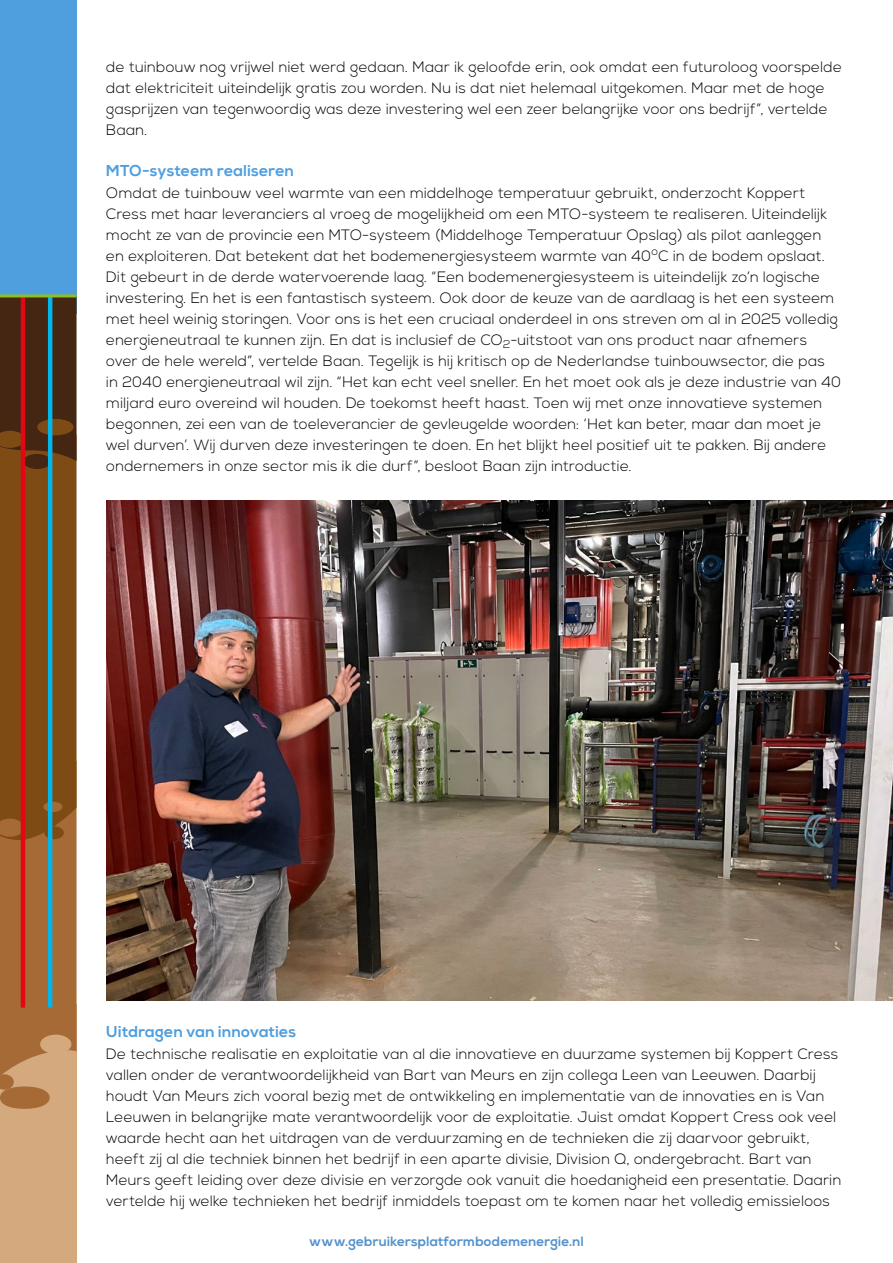
<style>
.page{position:relative;width:893px;height:1263px;background:#fff}
.page>*{position:absolute;margin:0;border:0;box-sizing:border-box;transform-origin:0 0}
.t1{font:700 15.75px "Nexa";letter-spacing:.01em;color:#4f9ede}
.t2{font:300 15px/21px "Nexa";letter-spacing:.015em;color:#000}
.t3{font:700 13.5px "Nexa";letter-spacing:.01em;color:#5392cd}
</style>
<div class="page">
<img style="left:106px;top:500px;width:787px;height:501px">
<div style="left:0;top:1004px;width:77px;height:259px;background:#d4a97d"></div>
<div style="left:0;top:0;width:77px;height:313px;background:#4f9ede"></div>
<svg style="left:0;top:297px;width:77px;height:793px;background:#835224"></svg>
<div style="left:40px;top:1035px;width:31px;height:19px;background:#d4a97d;border-radius:50%"></div>
<div style="left:23px;top:454px;width:28px;height:15px;background:#452612;border-radius:50%"></div>
<div style="left:0;top:1086px;width:50px;height:23px;background:#a56a35;border-radius:50%"></div>
<hr style="left:21px;top:296px;width:4px;height:711px;background:#e30613">
<hr style="left:48px;top:296px;width:4px;height:711px;background:#00b6ed">
<hr style="left:0;top:294px;width:77px;height:3px;background:#8ebf22">
<p class="t2" style="left:106px;top:57px;width:737px">de tuinbouw nog vrijwel niet werd gedaan. Maar ik geloofde erin, ook omdat een futuroloog voorspelde dat elektriciteit uiteindelijk gratis zou worden. Nu is dat niet helemaal uitgekomen. Maar met de hoge gasprijzen van tegenwoordig was deze investering wel een zeer belangrijke voor ons bedrijf”, vertelde Baan.</p>
<p class="t1" style="left:106px;top:161px;width:189px">MTO-systeem realiseren</p>
<p class="t2" style="left:106px;top:183px;width:736px">Omdat de tuinbouw veel warmte van een middelhoge temperatuur gebruikt, onderzocht Koppert Cress met haar leveranciers al vroeg de mogelijkheid om een MTO-systeem te realiseren. Uiteindelijk mocht ze van de provincie een MTO-systeem (Middelhoge Temperatuur Opslag) als pilot aanleggen en exploiteren. Dat betekent dat het bodemenergiesysteem warmte van 40<sup>o</sup>C in de bodem opslaat.<br>Dit gebeurt in de derde watervoerende laag. “Een bodemenergiesysteem is uiteindelijk zo’n logische investering. En het is een fantastisch systeem. Ook door de keuze van de aardlaag is het een systeem met heel weinig storingen. Voor ons is het een cruciaal onderdeel in ons streven om al in 2025 volledig energieneutraal te kunnen zijn. En dat is inclusief de CO<sub>2</sub>-uitstoot van ons product naar afnemers over de hele wereld”, vertelde Baan. Tegelijk is hij kritisch op de Nederlandse tuinbouwsector, die pas<br>in 2040 energieneutraal wil zijn. “Het kan echt veel sneller. En het moet ook als je deze industrie van 40 miljard euro overeind wil houden. De toekomst heeft haast. Toen wij met onze innovatieve systemen begonnen, zei een van de toeleverancier de gevleugelde woorden: ‘Het kan beter, maar dan moet je wel durven’. Wij durven deze investeringen te doen. En het blijkt heel positief uit te pakken. Bij andere ondernemers in onze sector mis ik die durf”, besloot Baan zijn introductie.</p>
<p class="t1" style="left:106px;top:1022px;width:191px">Uitdragen van innovaties</p>
<p class="t2" style="left:106px;top:1044px;width:737px">De technische realisatie en exploitatie van al die innovatieve en duurzame systemen bij Koppert Cress vallen onder de verantwoordelijkheid van Bart van Meurs en zijn collega Leen van Leeuwen. Daarbij houdt Van Meurs zich vooral bezig met de ontwikkeling en implementatie van de innovaties en is Van Leeuwen in belangrijke mate verantwoordelijk voor de exploitatie. Juist omdat Koppert Cress ook veel waarde hecht aan het uitdragen van de verduurzaming en de technieken die zij daarvoor gebruikt, heeft zij al die techniek binnen het bedrijf in een aparte divisie, Division Q, ondergebracht. Bart van Meurs geeft leiding over deze divisie en verzorgde ook vanuit die hoedanigheid een presentatie. Daarin vertelde hij welke technieken het bedrijf inmiddels toepast om te komen naar het volledig emissieloos</p>
<p class="t3" style="left:309px;top:1234px;width:276px">www.gebruikersplatformbodemenergie.nl</p>
</div>
